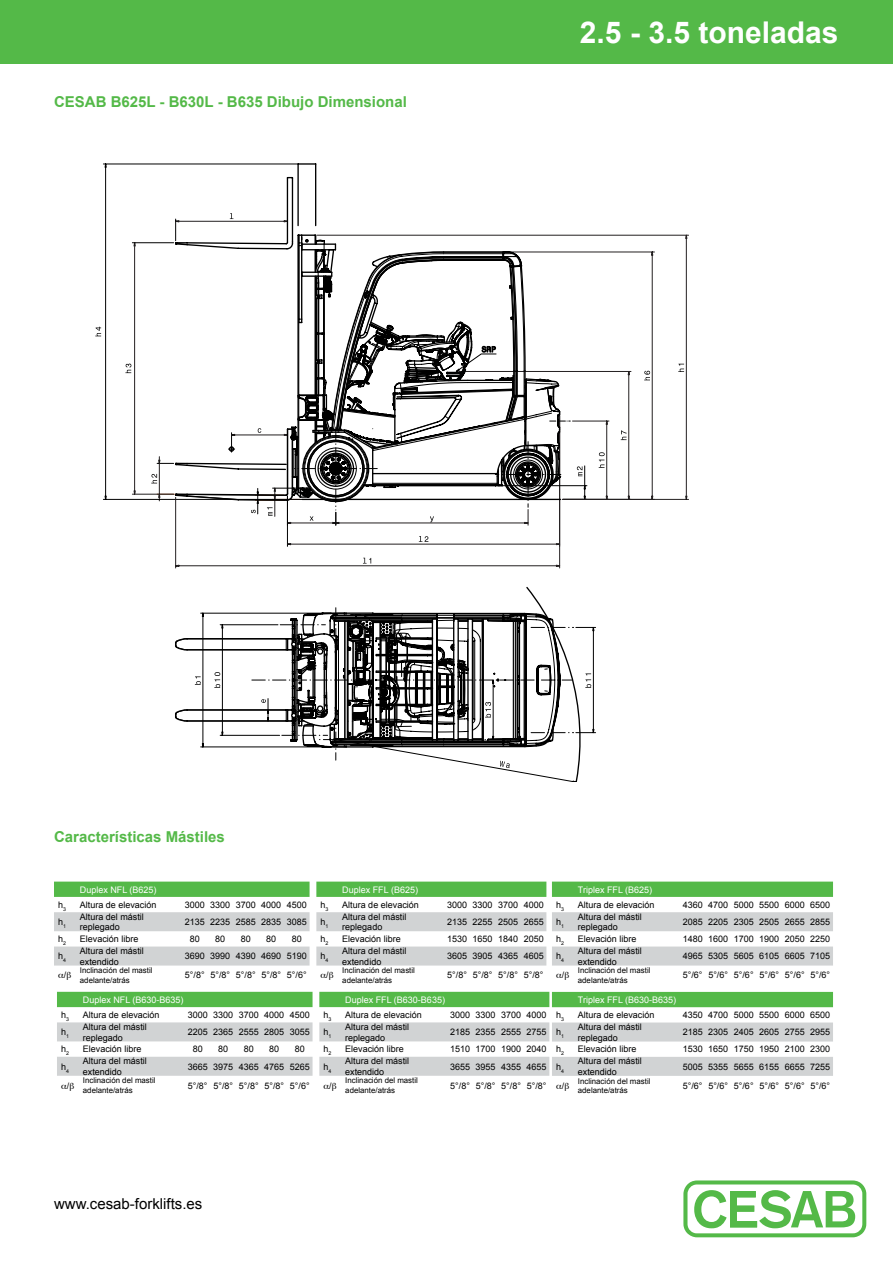
<style>
.page{position:relative;width:893px;height:1263px;background:#fff}
.page>*{position:absolute;margin:0;border:0;box-sizing:border-box;transform-origin:0 0}
.t1{font:700 30px "Arial";color:#fff}
.t2{font:700 15px "Arial";color:#54b948}
.t3{font:15px "Arial";color:#000}
.t4{font:9px/10.8px "Arial";color:#000}
.t5{font:9px "Arial";color:#fff}
.t6{font:7.8px/9.4px "Arial";color:#000}
</style>
<div class="page">
<div style="left:0;top:0;width:893px;height:64px;background:#54b948"></div>
<svg style="left:95px;top:327px;width:6px;height:9px"></svg>
<svg style="left:103px;top:163px;width:71px;height:337px"></svg>
<svg style="left:175px;top:547px;width:386px;height:22px"></svg>
<hr style="left:563px;top:499px;width:126px;height:1px;background:#231f20">
<hr style="left:317px;top:235px;width:372px;height:1px;background:#231f20">
<svg style="left:678px;top:234px;width:10px;height:266px"></svg>
<svg style="left:174px;top:163px;width:143px;height:50px"></svg>
<svg style="left:125px;top:213px;width:530px;height:334px"></svg>
<svg style="left:175px;top:587px;width:421px;height:194px"></svg>
<svg style="left:683px;top:1180px;width:183px;height:57px"></svg>
<svg style="left:54px;top:881px;width:256px;height:16px;background:#5bbc50"></svg>
<svg style="left:54px;top:912px;width:256px;height:53px"></svg>
<svg style="left:316px;top:881px;width:230px;height:16px;background:#5bbc50"></svg>
<svg style="left:316px;top:912px;width:230px;height:53px"></svg>
<div style="left:57px;top:992px;width:256px;height:15px;background:#54b948"></div>
<svg style="left:57px;top:1022px;width:256px;height:54px"></svg>
<div style="left:319px;top:992px;width:514px;height:15px;background:#54b948"></div>
<svg style="left:319px;top:1022px;width:514px;height:54px"></svg>
<svg style="left:552px;top:881px;width:281px;height:16px;background:#5bbb4f"></svg>
<svg style="left:552px;top:912px;width:281px;height:53px"></svg>
<h2 class="t2" style="left:54px;top:91px;width:354px">CESAB B625L - B630L - B635 Dibujo Dimensional</h2>
<h1 class="t1" style="left:580px;top:13px;width:260px">2.5 - 3.5 toneladas</h1>
<h2 class="t2" style="left:54px;top:827px;width:172px">Características Mástiles</h2>
<p class="t5" style="left:80px;top:883px;width:78px">Duplex NFL (B625)</p>
<p class="t4" style="left:58px;top:899px;width:9px">h<sub>3</sub></p>
<p class="t4" style="left:80px;top:899px;width:78px">Altura de elevación</p>
<p class="t4" style="left:185px;top:899px;width:124px">3000 3300 3700 4000 4500</p>
<p class="t4" style="left:58px;top:916px;width:9px">h<sub>1</sub></p>
<p class="t4" style="left:80px;top:911px;width:66px">Altura del mástil replegado</p>
<p class="t4" style="left:185px;top:916px;width:124px">2135 2235 2585 2835 3085</p>
<p class="t4" style="left:58px;top:934px;width:9px">h<sub>2</sub></p>
<p class="t4" style="left:80px;top:934px;width:60px">Elevación libre</p>
<p class="t4" style="left:190px;top:934px;width:12px">80</p>
<p class="t4" style="left:215px;top:934px;width:12px">80</p>
<p class="t4" style="left:241px;top:934px;width:12px">80</p>
<p class="t4" style="left:266px;top:934px;width:12px">80</p>
<p class="t4" style="left:292px;top:934px;width:12px">80</p>
<p class="t4" style="left:58px;top:951px;width:9px">h<sub>4</sub></p>
<p class="t4" style="left:80px;top:945px;width:66px">Altura del mástil extendido</p>
<p class="t4" style="left:185px;top:951px;width:124px">3690 3990 4390 4690 5190</p>
<p class="t4" style="left:64px;top:970px;width:4px">/</p>
<p class="t6" style="left:80px;top:966px;width:74px">Inclinación del mastil adelante/atrás</p>
<p class="t4" style="left:185px;top:970px;width:123px">5°/8° 5°/8° 5°/8° 5°/8° 5°/6°</p>
<p class="t5" style="left:83px;top:994px;width:102px">Duplex NFL (B630-B635)</p>
<p class="t4" style="left:61px;top:1009px;width:9px">h<sub>3</sub></p>
<p class="t4" style="left:83px;top:1009px;width:78px">Altura de elevación</p>
<p class="t4" style="left:188px;top:1009px;width:124px">3000 3300 3700 4000 4500</p>
<p class="t4" style="left:61px;top:1027px;width:9px">h<sub>1</sub></p>
<p class="t4" style="left:83px;top:1021px;width:66px">Altura del mástil replegado</p>
<p class="t4" style="left:188px;top:1027px;width:124px">2205 2365 2555 2805 3055</p>
<p class="t4" style="left:61px;top:1044px;width:9px">h<sub>2</sub></p>
<p class="t4" style="left:83px;top:1044px;width:60px">Elevación libre</p>
<p class="t4" style="left:193px;top:1044px;width:12px">80</p>
<p class="t4" style="left:218px;top:1044px;width:12px">80</p>
<p class="t4" style="left:244px;top:1044px;width:12px">80</p>
<p class="t4" style="left:269px;top:1044px;width:12px">80</p>
<p class="t4" style="left:295px;top:1044px;width:12px">80</p>
<p class="t4" style="left:61px;top:1061px;width:9px">h<sub>4</sub></p>
<p class="t4" style="left:83px;top:1056px;width:66px">Altura del mástil extendido</p>
<p class="t4" style="left:188px;top:1061px;width:124px">3665 3975 4365 4765 5265</p>
<p class="t4" style="left:67px;top:1080px;width:4px">/</p>
<p class="t6" style="left:83px;top:1076px;width:74px">Inclinación del mastil adelante/atrás</p>
<p class="t4" style="left:188px;top:1080px;width:123px">5°/8° 5°/8° 5°/8° 5°/8° 5°/6°</p>
<p class="t5" style="left:342px;top:883px;width:77px">Duplex FFL (B625)</p>
<p class="t4" style="left:321px;top:899px;width:9px">h<sub>3</sub></p>
<p class="t4" style="left:342px;top:899px;width:78px">Altura de elevación</p>
<p class="t4" style="left:447px;top:899px;width:98px">3000 3300 3700 4000</p>
<p class="t4" style="left:321px;top:916px;width:9px">h<sub>1</sub></p>
<p class="t4" style="left:342px;top:911px;width:66px">Altura del mástil replegado</p>
<p class="t4" style="left:447px;top:916px;width:98px">2135 2255 2505 2655</p>
<p class="t4" style="left:321px;top:934px;width:9px">h<sub>2</sub></p>
<p class="t4" style="left:342px;top:934px;width:60px">Elevación libre</p>
<p class="t4" style="left:447px;top:934px;width:98px">1530 1650 1840 2050</p>
<p class="t4" style="left:321px;top:951px;width:9px">h<sub>4</sub></p>
<p class="t4" style="left:342px;top:945px;width:66px">Altura del mástil extendido</p>
<p class="t4" style="left:447px;top:951px;width:98px">3605 3905 4365 4605</p>
<p class="t4" style="left:326px;top:970px;width:4px">/</p>
<p class="t6" style="left:342px;top:966px;width:74px">Inclinación del mastil adelante/atrás</p>
<p class="t4" style="left:447px;top:970px;width:98px">5°/8° 5°/8° 5°/8° 5°/8°</p>
<p class="t5" style="left:345px;top:994px;width:101px">Duplex FFL (B630-B635)</p>
<p class="t4" style="left:324px;top:1009px;width:9px">h<sub>3</sub></p>
<p class="t4" style="left:345px;top:1009px;width:78px">Altura de elevación</p>
<p class="t4" style="left:450px;top:1009px;width:98px">3000 3300 3700 4000</p>
<p class="t4" style="left:324px;top:1027px;width:9px">h<sub>1</sub></p>
<p class="t4" style="left:345px;top:1021px;width:66px">Altura del mástil replegado</p>
<p class="t4" style="left:450px;top:1027px;width:98px">2185 2355 2555 2755</p>
<p class="t4" style="left:324px;top:1044px;width:9px">h<sub>2</sub></p>
<p class="t4" style="left:345px;top:1044px;width:60px">Elevación libre</p>
<p class="t4" style="left:450px;top:1044px;width:98px">1510 1700 1900 2040</p>
<p class="t4" style="left:324px;top:1061px;width:9px">h<sub>4</sub></p>
<p class="t4" style="left:345px;top:1056px;width:66px">Altura del mástil extendido</p>
<p class="t4" style="left:450px;top:1061px;width:98px">3655 3955 4355 4655</p>
<p class="t4" style="left:329px;top:1080px;width:4px">/</p>
<p class="t6" style="left:345px;top:1076px;width:74px">Inclinación del mastil adelante/atrás</p>
<p class="t4" style="left:450px;top:1080px;width:98px">5°/8° 5°/8° 5°/8° 5°/8°</p>
<p class="t5" style="left:578px;top:883px;width:76px">Triplex FFL (B625)</p>
<p class="t4" style="left:556px;top:899px;width:9px">h<sub>3</sub></p>
<p class="t4" style="left:578px;top:899px;width:78px">Altura de elevación</p>
<p class="t4" style="left:683px;top:899px;width:149px">4360 4700 5000 5500 6000 6500</p>
<p class="t4" style="left:556px;top:916px;width:9px">h<sub>1</sub></p>
<p class="t4" style="left:578px;top:911px;width:66px">Altura del mástil replegado</p>
<p class="t4" style="left:683px;top:916px;width:149px">2085 2205 2305 2505 2655 2855</p>
<p class="t4" style="left:556px;top:934px;width:9px">h<sub>2</sub></p>
<p class="t4" style="left:578px;top:934px;width:60px">Elevación libre</p>
<p class="t4" style="left:683px;top:934px;width:149px">1480 1600 1700 1900 2050 2250</p>
<p class="t4" style="left:556px;top:951px;width:9px">h<sub>4</sub></p>
<p class="t4" style="left:578px;top:945px;width:66px">Altura del mástil extendido</p>
<p class="t4" style="left:683px;top:951px;width:149px">4965 5305 5605 6105 6605 7105</p>
<p class="t4" style="left:562px;top:970px;width:4px">/</p>
<p class="t6" style="left:578px;top:966px;width:74px">Inclinación del mastil adelante/atrás</p>
<p class="t4" style="left:683px;top:970px;width:149px">5°/6° 5°/6° 5°/6° 5°/6° 5°/6° 5°/6°</p>
<p class="t5" style="left:578px;top:994px;width:100px">Triplex FFL (B630-B635)</p>
<p class="t4" style="left:556px;top:1010px;width:9px">h<sub>3</sub></p>
<p class="t4" style="left:578px;top:1010px;width:78px">Altura de elevación</p>
<p class="t4" style="left:683px;top:1010px;width:149px">4350 4700 5000 5500 6000 6500</p>
<p class="t4" style="left:556px;top:1027px;width:9px">h<sub>1</sub></p>
<p class="t4" style="left:578px;top:1021px;width:66px">Altura del mástil replegado</p>
<p class="t4" style="left:683px;top:1027px;width:149px">2185 2305 2405 2605 2755 2955</p>
<p class="t4" style="left:556px;top:1044px;width:9px">h<sub>2</sub></p>
<p class="t4" style="left:578px;top:1044px;width:60px">Elevación libre</p>
<p class="t4" style="left:683px;top:1044px;width:149px">1530 1650 1750 1950 2100 2300</p>
<p class="t4" style="left:556px;top:1061px;width:9px">h<sub>4</sub></p>
<p class="t4" style="left:578px;top:1056px;width:66px">Altura del mástil extendido</p>
<p class="t4" style="left:683px;top:1061px;width:149px">5005 5355 5655 6155 6655 7255</p>
<p class="t4" style="left:562px;top:1080px;width:4px">/</p>
<p class="t6" style="left:578px;top:1076px;width:74px">Inclinación del mastil adelante/atrás</p>
<p class="t4" style="left:683px;top:1080px;width:149px">5°/6° 5°/6° 5°/6° 5°/6° 5°/6° 5°/6°</p>
<h2 class="t3" style="left:54px;top:1194px;width:150px">www.cesab-forklifts.es</h2>
</div>
